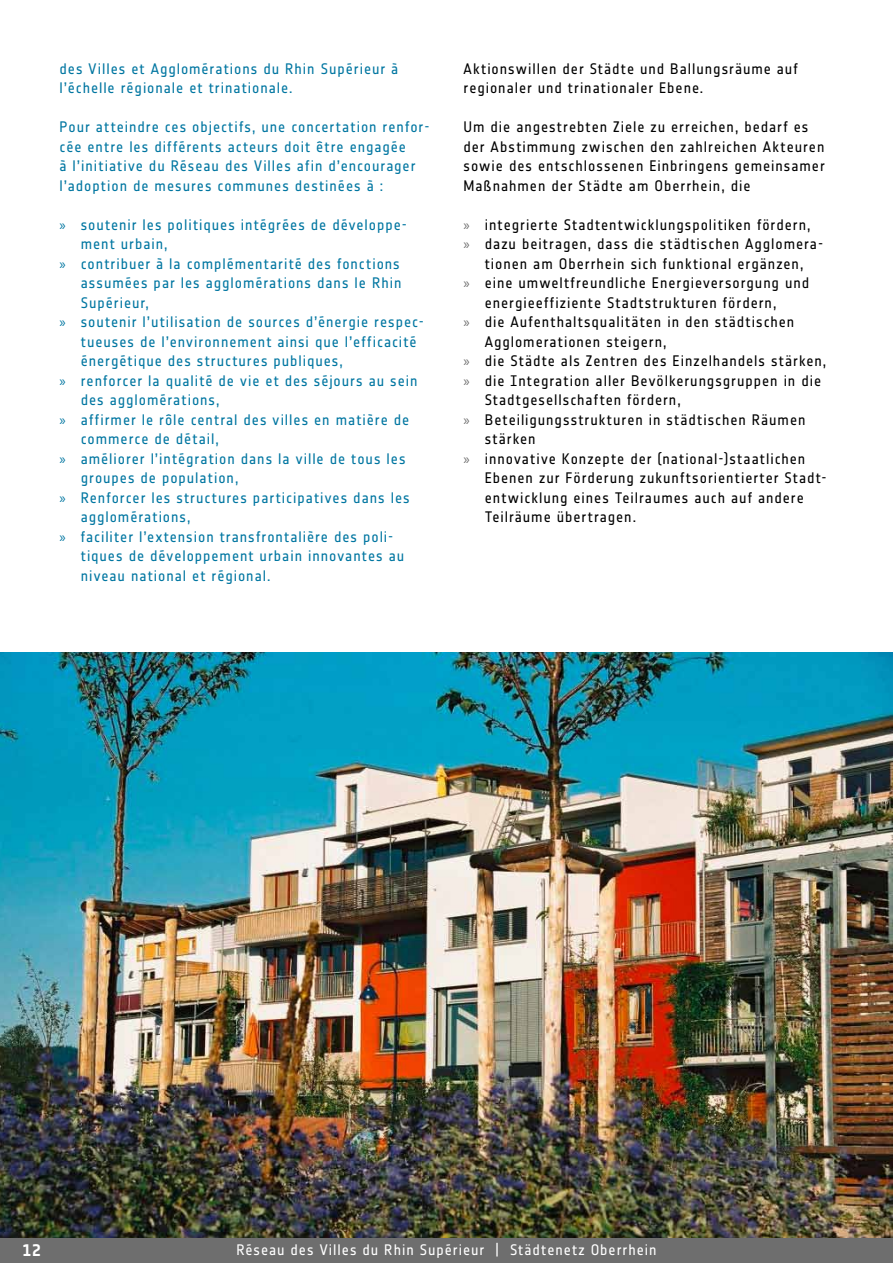
<style>
.page{position:relative;width:893px;height:1263px;background:#fff}
.page>*{position:absolute;margin:0;border:0;box-sizing:border-box;transform-origin:0 0}
.t1{font:16.5px "Notes Bold Tf";color:#fff}
.t2{font:15px/19.5px "Notes Regular Tf";letter-spacing:.06em;color:#0076a1}
.t3{font:15px/19.5px "Notes Regular Tf";letter-spacing:.06em;color:#000}
.t4{font:15px "Notes Regular Tf";letter-spacing:.06em;color:#fff}
.s1{font-family:"Myriad Pro"}
.s2{font-family:"Myriad Pro";color:#6e6e6e}
</style>
<div class="page">
<div style="left:0;top:1237px;width:893px;height:26px;background:#6e6e6e"></div>
<img style="left:0;top:653px;width:893px;height:584px">
<p class="t2" style="left:60px;top:58px;width:340px">des Villes et Agglomérations du Rhin Supérieur à l’échelle régionale et trinationale.</p>
<p class="t2" style="left:60px;top:117px;width:371px">Pour atteindre ces objectifs, une concertation renfor&shy;cée entre les différents acteurs doit être engagée<br>à l’initiative du Réseau des Villes afin d’encourager l’adoption de mesures communes destinées à :</p>
<p class="t2" style="left:60px;top:214px;width:349px"><span class="s1">»</span> soutenir les politiques intégrées de développe-</p>
<p class="t2" style="left:81px;top:234px;width:88px">ment urbain,</p>
<p class="t2" style="left:60px;top:253px;width:342px"><span class="s1">»</span> contribuer à la complémentarité des fonctions</p>
<p class="t2" style="left:81px;top:273px;width:322px">assumées par les agglomérations dans le Rhin</p>
<p class="t2" style="left:81px;top:292px;width:70px">Supérieur,</p>
<p class="t2" style="left:60px;top:312px;width:366px"><span class="s1">»</span> soutenir l’utilisation de sources d’énergie respec-</p>
<p class="t2" style="left:81px;top:331px;width:337px">tueuses de l’environnement ainsi que l’efficacité</p>
<p class="t2" style="left:81px;top:351px;width:264px">énergétique des structures publiques,</p>
<p class="t2" style="left:60px;top:370px;width:359px"><span class="s1">»</span> renforcer la qualité de vie et des séjours au sein</p>
<p class="t2" style="left:81px;top:390px;width:140px">des agglomérations,</p>
<p class="t2" style="left:60px;top:409px;width:351px"><span class="s1">»</span> affirmer le rôle central des villes en matière de</p>
<p class="t2" style="left:81px;top:429px;width:140px">commerce de détail,</p>
<p class="t2" style="left:60px;top:448px;width:347px"><span class="s1">»</span> améliorer l’intégration dans la ville de tous les</p>
<p class="t2" style="left:81px;top:468px;width:159px">groupes de population,</p>
<p class="t2" style="left:60px;top:487px;width:352px"><span class="s1">»</span> Renforcer les structures participatives dans les</p>
<p class="t2" style="left:81px;top:507px;width:111px">agglomérations,</p>
<p class="t2" style="left:60px;top:526px;width:335px"><span class="s1">»</span> faciliter l’extension transfrontalière des poli-</p>
<p class="t2" style="left:81px;top:546px;width:325px">tiques de développement urbain innovantes au</p>
<p class="t2" style="left:81px;top:565px;width:191px">niveau national et régional.</p>
<p class="t3" style="left:463px;top:58px;width:336px">Aktionswillen der Städte und Ballungsräume auf regionaler und trinationaler Ebene.</p>
<p class="t3" style="left:463px;top:117px;width:363px">Um die angestrebten Ziele zu erreichen, bedarf es der Abstimmung zwischen den zahlreichen Akteuren sowie des entschlossenen Einbringens gemeinsamer Maßnahmen der Städte am Oberrhein, die</p>
<p class="t3" style="left:463px;top:214px;width:349px"><span class="s2">»</span> integrierte Stadtentwicklungspolitiken fördern,</p>
<p class="t3" style="left:463px;top:234px;width:361px"><span class="s2">»</span> dazu beitragen, dass die städtischen Agglomera-</p>
<p class="t3" style="left:485px;top:253px;width:320px">tionen am Oberrhein sich funktional ergänzen,</p>
<p class="t3" style="left:463px;top:273px;width:347px"><span class="s2">»</span> eine umweltfreundliche Energieversorgung und</p>
<p class="t3" style="left:485px;top:292px;width:293px">energieeffiziente Stadtstrukturen fördern,</p>
<p class="t3" style="left:463px;top:312px;width:332px"><span class="s2">»</span> die Aufenthaltsqualitäten in den städtischen</p>
<p class="t3" style="left:485px;top:331px;width:183px">Agglomerationen steigern,</p>
<p class="t3" style="left:463px;top:351px;width:364px"><span class="s2">»</span> die Städte als Zentren des Einzelhandels stärken,</p>
<p class="t3" style="left:463px;top:370px;width:359px"><span class="s2">»</span> die Integration aller Bevölkerungsgruppen in die</p>
<p class="t3" style="left:485px;top:390px;width:198px">Stadtgesellschaften fördern,</p>
<p class="t3" style="left:463px;top:409px;width:343px"><span class="s2">»</span> Beteiligungsstrukturen in städtischen Räumen</p>
<p class="t3" style="left:485px;top:429px;width:52px">stärken</p>
<p class="t3" style="left:463px;top:448px;width:343px"><span class="s2">»</span> innovative Konzepte der (national-)staatlichen</p>
<p class="t3" style="left:485px;top:468px;width:343px">Ebenen zur Förderung zukunftsorientierter Stadt-</p>
<p class="t3" style="left:485px;top:487px;width:321px">entwicklung eines Teilraumes auch auf andere</p>
<p class="t3" style="left:485px;top:507px;width:153px">Teilräume übertragen.</p>
<p class="t1" style="left:23px;top:1241px;width:19px">12</p>
<p class="t4" style="left:236px;top:1241px;width:422px">Réseau des Villes du Rhin Supérieur | Städtenetz Oberrhein</p>
</div>
